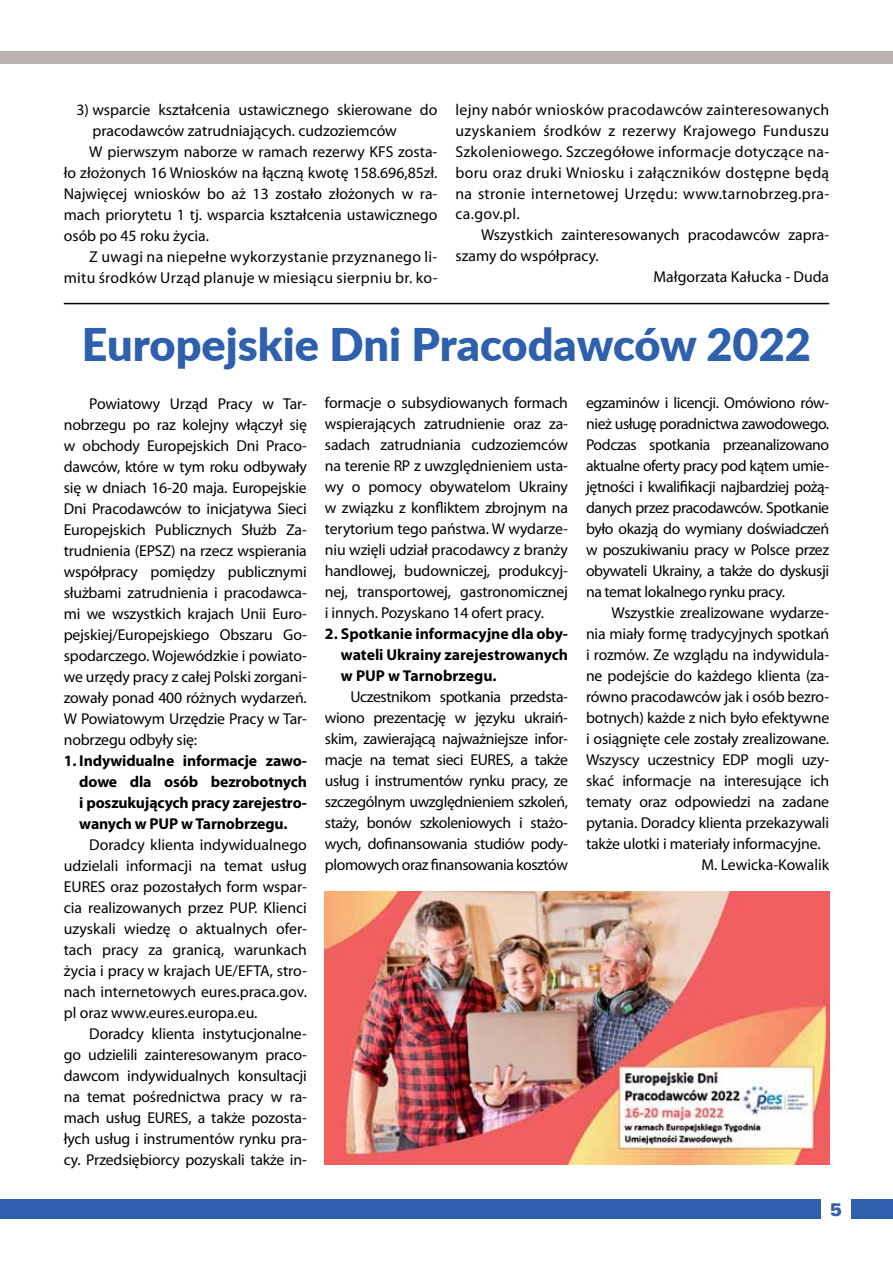
<style>
.page{position:relative;width:893px;height:1263px;background:#fff}
.page>*{position:absolute;margin:0;border:0;box-sizing:border-box;transform-origin:0 0}
.t1{font:900 45px "Lato";color:#2e60ad}
.t2{font:18px "USA Black";color:#2e60ad}
.t3{font:15.75px/21px "Myriad Pro";letter-spacing:-.01em;color:#000;text-align:justify}
.t4{font:700 15.75px/21px "Myriad Pro";letter-spacing:-.01em;color:#000;text-align:justify}
.t5{font:15.75px "Myriad Pro";letter-spacing:.02em;color:#000}
</style>
<div class="page">
<div style="left:0;top:1199px;width:821px;height:20px;background:#2e60ad"></div>
<div style="left:852px;top:1199px;width:41px;height:20px;background:#2e60ad"></div>
<div style="left:0;top:51px;width:893px;height:12px;background:#bcb3b0"></div>
<hr style="left:64px;top:303px;width:765px;height:1px;background:#000">
<img style="left:325px;top:892px;width:504px;height:273px">
<p class="t3" style="left:77px;top:99px;width:362px">3) wsparcie kształcenia ustawicznego skierowane do</p>
<p class="t3" style="left:92px;top:120px;width:306px">pracodawców zatrudniających. cudzoziemców</p>
<p class="t3" style="left:89px;top:141px;width:350px">W pierwszym naborze w ramach rezerwy KFS zosta-</p>
<p class="t3" style="left:64px;top:161px;width:375px">ło złożonych 16 Wniosków na łączną kwotę 158.696,85zł.</p>
<p class="t3" style="left:64px;top:182px;width:375px">Najwięcej wniosków bo aż 13 zostało złożonych w ra-</p>
<p class="t3" style="left:64px;top:203px;width:375px">mach priorytetu 1 tj. wsparcia kształcenia ustawicznego</p>
<p class="t3" style="left:64px;top:224px;width:147px">osób po 45 roku życia.</p>
<p class="t5" style="left:89px;top:247px;width:350px">Z uwagi na niepełne wykorzystanie przyznanego li-</p>
<p class="t5" style="left:64px;top:268px;width:375px">mitu środków Urząd planuje w miesiącu sierpniu br. ko-</p>
<p class="t3" style="left:455px;top:98px;width:375px">lejny nabór wniosków pracodawców zainteresowanych uzyskaniem środków z rezerwy Krajowego Funduszu Szkoleniowego. Szczegółowe informacje dotyczące na&shy;boru oraz druki Wniosku i załączników dostępne będą na stronie internetowej Urzędu: www.tarnobrzeg.pra&shy;ca.gov.pl.</p>
<p class="t3" style="left:481px;top:224px;width:350px">Wszystkich zainteresowanych pracodawców zapra-</p>
<p class="t3" style="left:455px;top:245px;width:145px">szamy do współpracy.</p>
<p class="t3" style="left:653px;top:266px;width:177px">Małgorzata Kałucka - Duda</p>
<h1 class="t1" style="left:82px;top:311px;width:730px">Europejskie Dni Pracodawców 2022</h1>
<p class="t3" style="left:64px;top:393px;width:245px;text-indent:26px">Powiatowy Urząd Pracy w Tar&shy;nobrzegu po raz kolejny włączył się w obchody Europejskich Dni Praco&shy;dawców, które w tym roku odbywały się w dniach 16-20 maja. Europejskie Dni Pracodawców to inicjatywa Sieci Europejskich Publicznych Służb Za&shy;trudnienia (EPSZ) na rzecz wspierania współpracy pomiędzy publicznymi służbami zatrudnienia i pracodawca&shy;mi we wszystkich krajach Unii Euro&shy;pejskiej/Europejskiego Obszaru Go&shy;spodarczego. Wojewódzkie i powiato&shy;we urzędy pracy z całej Polski zorgani&shy;zowały ponad 400 różnych wydarzeń.<br>W Powiatowym Urzędzie Pracy w Tar&shy;nobrzegu odbyły się:</p>
<p class="t4" style="left:79px;top:749px;width:229px;text-indent:-16px">1. Indywidualne informacje zawo&shy;dowe dla osób bezrobotnych i poszukujących pracy zarejestro&shy;wanych w PUP w Tarnobrzegu.</p>
<p class="t3" style="left:64px;top:833px;width:245px;text-indent:26px">Doradcy klienta indywidualnego udzielali informacji na temat usług EURES oraz pozostałych form wspar&shy;cia realizowanych przez PUP. Klienci uzyskali wiedzę o aktualnych ofer&shy;tach pracy za granicą, warunkach życia i pracy w krajach UE/EFTA, stro&shy;nach internetowych eures.praca.gov. pl oraz www.eures.europa.eu.</p>
<p class="t3" style="left:64px;top:1022px;width:245px;text-indent:26px">Doradcy klienta instytucjonalne&shy;go udzielili zainteresowanym praco&shy;dawcom indywidualnych konsultacji na temat pośrednictwa pracy w ra&shy;mach usług EURES, a także pozosta&shy;łych usług i instrumentów rynku pra&shy;cy. Przedsiębiorcy pozyskali także in-</p>
<p class="t3" style="left:325px;top:392px;width:245px">formacje o subsydiowanych formach wspierających zatrudnienie oraz za&shy;sadach zatrudniania cudzoziemców na terenie RP z uwzględnieniem usta&shy;wy o pomocy obywatelom Ukrainy w związku z konfliktem zbrojnym na terytorium tego państwa. W wydarze&shy;niu wzięli udział pracodawcy z branży handlowej, budowniczej, produkcyj&shy;nej, transportowej, gastronomicznej i innych. Pozyskano 14 ofert pracy.</p>
<p class="t4" style="left:341px;top:623px;width:229px;text-indent:-16px">2. Spotkanie informacyjne dla oby&shy;wateli Ukrainy zarejestrowanych w PUP w Tarnobrzegu.</p>
<p class="t3" style="left:325px;top:686px;width:245px;text-indent:26px">Uczestnikom spotkania przedsta&shy;wiono prezentację w języku ukraiń&shy;skim, zawierającą najważniejsze infor&shy;macje na temat sieci EURES, a także usług i instrumentów rynku pracy, ze szczególnym uwzględnieniem szkoleń, staży, bonów szkoleniowych i stażo&shy;wych, dofinansowania studiów pody&shy;plomowych oraz finansowania kosztów</p>
<p class="t3" style="left:586px;top:392px;width:245px">egzaminów i licencji. Omówiono rów&shy;nież usługę poradnictwa zawodowego.<br>Podczas spotkania przeanalizowano aktualne oferty pracy pod kątem umie&shy;jętności i kwalifikacji najbardziej pożą&shy;danych przez pracodawców. Spotkanie było okazją do wymiany doświadczeń w poszukiwaniu pracy w Polsce przez obywateli Ukrainy, a także do dyskusji na temat lokalnego rynku pracy.</p>
<p class="t3" style="left:612px;top:602px;width:219px">Wszystkie zrealizowane wydarze-</p>
<p class="t3" style="left:586px;top:623px;width:245px">nia miały formę tradycyjnych spotkań</p>
<p class="t3" style="left:586px;top:644px;width:245px">i rozmów. Ze wzglądu na indywidula-</p>
<p class="t3" style="left:586px;top:665px;width:245px">ne podejście do każdego klienta (za-</p>
<p class="t3" style="left:586px;top:686px;width:245px">równo pracodawców jak i osób bezro-</p>
<p class="t3" style="left:586px;top:707px;width:245px">botnych) każde z nich było efektywne</p>
<p class="t3" style="left:586px;top:728px;width:245px">i osiągnięte cele zostały zrealizowane.</p>
<p class="t3" style="left:586px;top:749px;width:245px">Wszyscy uczestnicy EDP mogli uzy-</p>
<p class="t3" style="left:586px;top:770px;width:245px">skać informacje na interesujące ich</p>
<p class="t3" style="left:586px;top:791px;width:245px">tematy oraz odpowiedzi na zadane</p>
<p class="t3" style="left:586px;top:812px;width:245px">pytania. Doradcy klienta przekazywali</p>
<p class="t3" style="left:586px;top:833px;width:236px">także ulotki i materiały informacyjne.</p>
<p class="t3" style="left:701px;top:854px;width:129px">M. Lewicka-Kowalik</p>
<p class="t2" style="left:830px;top:1198px;width:14px">5</p>
</div>
